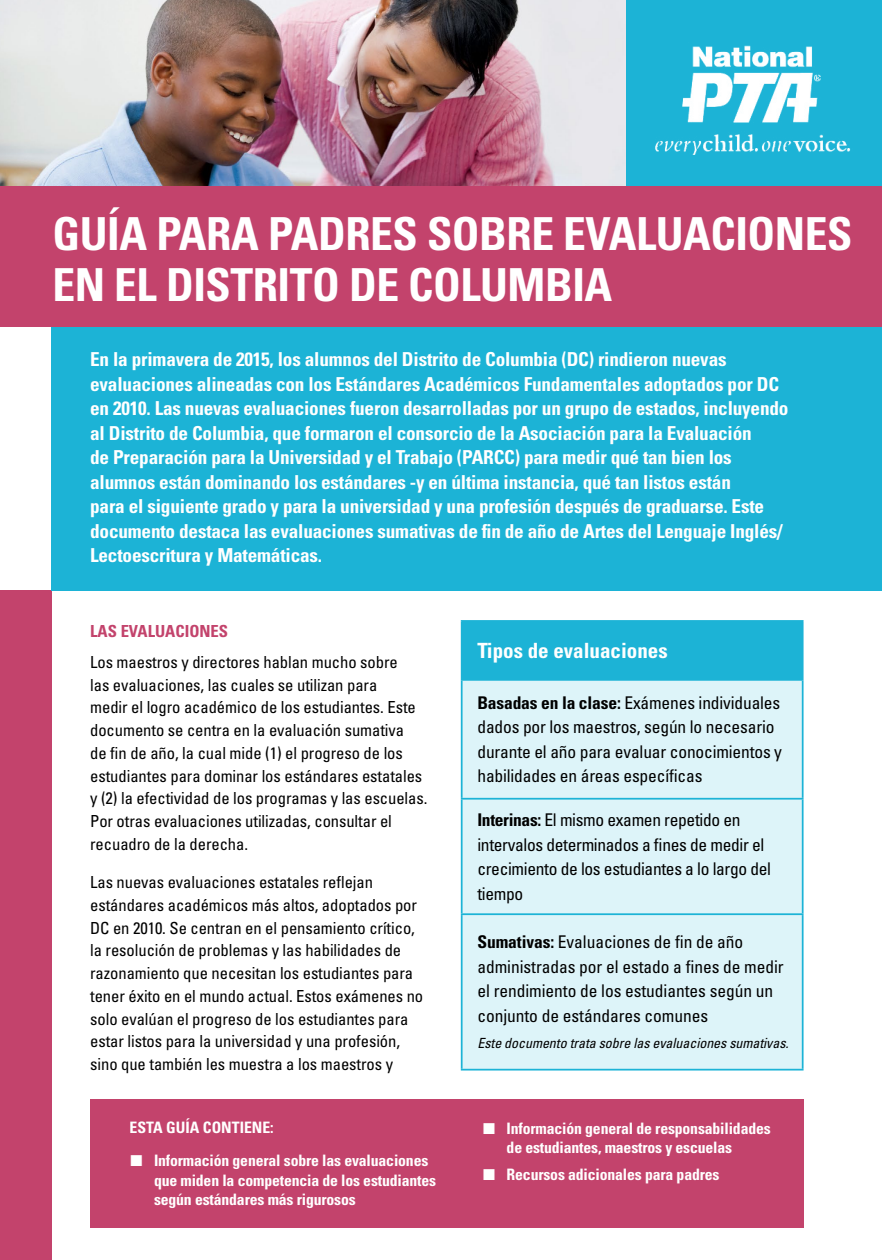
<style>
.page{position:relative;width:882px;height:1260px;background:#fff}
.page>*{position:absolute;margin:0;border:0;box-sizing:border-box;transform-origin:0 0}
.t1{font:700 condensed 45.5px/50.8px "Univers LT Std";letter-spacing:-.01em;color:#fff}
.t2{font:700 condensed 21px "Univers LT Std";color:#fff}
.t3{font:700 condensed 19.25px/24.5px "Univers LT Std";letter-spacing:-.01em;color:#fff}
.t4{font:condensed 17.5px/24.5px "Univers LT Std";letter-spacing:-.01em;color:#000}
.t5{font:condensed 16.62px/22.8px "Univers LT Std";letter-spacing:-.005em;color:#000}
.t6{font:700 condensed 16.62px "Univers LT Std";color:#c3436c}
.t7{font:700 condensed 15.75px/19.2px "Univers LT Std";letter-spacing:-.01em;color:#fff}
.t8{font:italic condensed 14px "Univers LT Std";letter-spacing:-.005em;color:#000}
.s1{font-weight:700}
</style>
<div class="page">
<div style="left:0;top:591px;width:52px;height:669px;background:#c3436c"></div>
<div style="left:52px;top:317px;width:830px;height:274px;background:#1cb3d6"></div>
<img style="left:0;top:0;width:626px;height:186px">
<div style="left:626px;top:0;width:256px;height:237px;background:#1cb3d6"></div>
<img style="left:655px;top:45px;width:196px;height:109px">
<div style="left:0;top:186px;width:882px;height:141px;background:#c3436c"></div>
<div style="left:462px;top:621px;width:341px;height:59px;background:#1cb3d6"></div>
<div style="left:463px;top:681px;width:339px;height:388px;background:#ddf4f9"></div>
<hr style="left:461px;top:620px;width:343px;height:2px;background:#1cb3d6">
<hr style="left:461px;top:622px;width:2px;height:57px;background:#1cb3d6">
<hr style="left:802px;top:622px;width:2px;height:57px;background:#1cb3d6">
<hr style="left:461px;top:679px;width:343px;height:2px;background:#1cb3d6">
<hr style="left:461px;top:681px;width:2px;height:117px;background:#1cb3d6">
<hr style="left:802px;top:681px;width:2px;height:117px;background:#1cb3d6">
<hr style="left:461px;top:798px;width:343px;height:2px;background:#1cb3d6">
<hr style="left:461px;top:800px;width:2px;height:113px;background:#1cb3d6">
<hr style="left:802px;top:800px;width:2px;height:113px;background:#1cb3d6">
<hr style="left:461px;top:913px;width:343px;height:2px;background:#1cb3d6">
<hr style="left:461px;top:915px;width:2px;height:154px;background:#1cb3d6">
<hr style="left:802px;top:915px;width:2px;height:154px;background:#1cb3d6">
<hr style="left:461px;top:1069px;width:343px;height:2px;background:#1cb3d6">
<div style="left:90px;top:1099px;width:714px;height:129px;background:#c3436c"></div>
<h1 class="t1" style="left:52px;top:208px;width:801px">GUÍA PARA PADRES SOBRE EVALUACIONES<br>EN EL DISTRITO DE COLUMBIA</h1>
<p class="t3" style="left:90px;top:347px;width:700px">En la primavera de 2015, los alumnos del Distrito de Columbia (DC) rindieron nuevas evaluaciones alineadas con los Estándares Académicos Fundamentales adoptados por DC en 2010. Las nuevas evaluaciones fueron desarrolladas por un grupo de estados, incluyendo al Distrito de Columbia, que formaron el consorcio de la Asociación para la Evaluación<br>de Preparación para la Universidad y el Trabajo (PARCC) para medir qué tan bien los alumnos están dominando los estándares -y en última instancia, qué tan listos están<br>para el siguiente grado y para la universidad y una profesión después de graduarse. Este documento destaca las evaluaciones sumativas de fin de año de Artes del Lenguaje Inglés/ Lectoescritura y Matemáticas.</p>
<p class="t6" style="left:90px;top:621px;width:139px">LAS EVALUACIONES</p>
<p class="t5" style="left:90px;top:650px;width:339px">Los maestros y directores hablan mucho sobre<br>las evaluaciones, las cuales se utilizan para<br>medir el logro académico de los estudiantes. Este documento se centra en la evaluación sumativa<br>de fin de año, la cual mide (1) el progreso de los estudiantes para dominar los estándares estatales y (2) la efectividad de los programas y las escuelas.<br>Por otras evaluaciones utilizadas, consultar el recuadro de la derecha.</p>
<p class="t5" style="left:90px;top:871px;width:335px">Las nuevas evaluaciones estatales reflejan estándares académicos más altos, adoptados por DC en 2010. Se centran en el pensamiento crítico, la resolución de problemas y las habilidades de razonamiento que necesitan los estudiantes para tener éxito en el mundo actual. Estos exámenes no solo evalúan el progreso de los estudiantes para estar listos para la universidad y una profesión, sino que también les muestra a los maestros y</p>
<p class="t7" style="left:130px;top:1118px;width:146px">ESTA GUÍA CONTIENE:</p>
<p class="t7" style="left:154px;top:1151px;width:284px;text-indent:-24px">■ Información general sobre las evaluaciones que miden la competencia de los estudiantes según estándares más rigurosos</p>
<p class="t2" style="left:477px;top:638px;width:192px">Tipos de evaluaciones</p>
<p class="t4" style="left:477px;top:690px;width:306px"><span class="s1">Basadas en la clase:</span> Exámenes individuales dados por los maestros, según lo necesario durante el año para evaluar conocimientos y habilidades en áreas específicas</p>
<p class="t4" style="left:477px;top:807px;width:295px"><span class="s1">Interinas:</span> El mismo examen repetido en intervalos determinados a fines de medir el crecimiento de los estudiantes a lo largo del tiempo</p>
<p class="t4" style="left:477px;top:930px;width:308px"><span class="s1">Sumativas:</span> Evaluaciones de fin de año administradas por el estado a fines de medir el rendimiento de los estudiantes según un conjunto de estándares comunes</p>
<p class="t8" style="left:477px;top:1034px;width:313px">Este documento trata sobre las evaluaciones sumativas.</p>
<p class="t7" style="left:507px;top:1118px;width:266px;text-indent:-24px">■ Información general de responsabilidades de estudiantes, maestros y escuelas</p>
<p class="t7" style="left:483px;top:1165px;width:238px">■ Recursos adicionales para padres</p>
</div>
